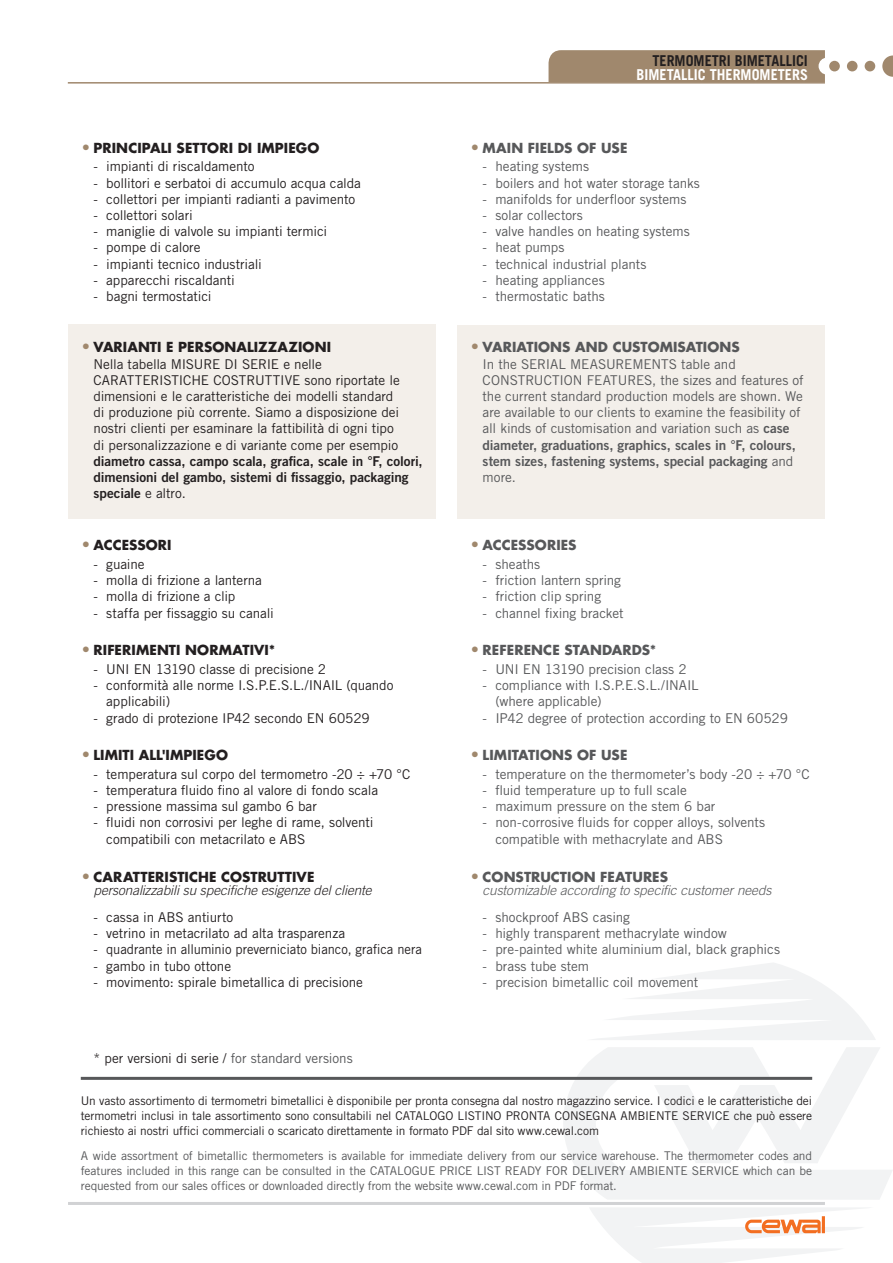
<style>
.page{position:relative;width:893px;height:1263px;background:#fff}
.page>*{position:absolute;margin:0;border:0;box-sizing:border-box;transform-origin:0 0}
.t1{font:700 15px "Trade Gothic LT Std";color:#fff;scale:.95 1}
.t2{font:700 15px "Trade Gothic LT Std";color:#231f20;scale:.95 1}
.t3{font:13.5px/16.2px "Trade Gothic LT Std";letter-spacing:-.005em;color:#231f20}
.t4{font:13.5px/16.2px "Trade Gothic LT Std";letter-spacing:-.005em;color:#57585a}
.t5{font:700 13.5px "Futura Std";letter-spacing:.01em;color:#231f20}
.t6{font:700 13.5px "Futura Std";letter-spacing:.005em;color:#57585a}
.t7{font:13.5px/16.2px "Trade Gothic LT Std Bd 2";letter-spacing:-.005em;color:#231f20}
.t8{font:13.5px/16.2px "Trade Gothic LT Std Bd 2";color:#57585a}
.t9{font:13.5px "Trade Gothic LT Std";letter-spacing:-.005em;color:#231f20;scale:.96 1}
.t10{font:italic 300 13.5px "Trade Gothic LT Std";letter-spacing:-.005em;color:#231f20}
.t11{font:italic 300 13.5px "Trade Gothic LT Std";letter-spacing:-.005em;color:#57585a}
.t12{font:12px/15px "Trade Gothic LT Std";letter-spacing:-.01em;color:#231f20;text-align:justify}
.t13{font:12px/15px "Trade Gothic LT Std";letter-spacing:-.01em;color:#57585a;text-align:justify}
.s1{font-size:15px;color:#a0886d}
.s2{font-family:"Trade Gothic LT Std"}
.s3{font-family:"Trade Gothic LT Std Bd 2"}
.s4{color:#57585a}
</style>
<div class="page">
<svg style="left:592px;top:963px;width:283px;height:77px"></svg>
<svg style="left:558px;top:1047px;width:334px;height:153px;fill:#f2f3f4"></svg>
<svg style="left:654px;top:1047px;width:227px;height:116px"></svg>
<svg style="left:590px;top:1208px;width:272px;height:55px"></svg>
<hr style="left:68px;top:1202px;width:757px;height:3px;background:#d1d2d4">
<hr style="left:81px;top:1077px;width:731px;height:3px;background:#57585a">
<hr style="left:68px;top:82px;width:757px;height:2px;background:#a0886d">
<div style="left:549px;top:50px;width:276px;height:32px;background:#a0886d"></div>
<div style="left:819px;top:58px;width:17px;height:17px;background:#fff;border-radius:50%"></div>
<svg style="left:882px;top:55px;width:11px;height:22px"></svg>
<div style="left:847px;top:61px;width:10px;height:10px;background:#a0886d;border-radius:50%"></div>
<div style="left:865px;top:61px;width:10px;height:10px;background:#a0886d;border-radius:50%"></div>
<div style="left:829px;top:61px;width:11px;height:10px;background:#a0886d;border-radius:50%"></div>
<div style="left:457px;top:325px;width:368px;height:178px;background:#f3efea"></div>
<div style="left:457px;top:454px;width:368px;height:65px;background:#f3efea"></div>
<div style="left:68px;top:325px;width:368px;height:194px;background:#f3efea"></div>
<p class="t5" style="left:81px;top:139px;width:240px"><span class="s1">•</span> PRINCIPALI SETTORI DI IMPIEGO</p>
<p class="t3" style="left:94px;top:158px;width:162px">- impianti di riscaldamento</p>
<p class="t3" style="left:94px;top:174px;width:269px">- bollitori e serbatoi di accumulo acqua calda</p>
<p class="t3" style="left:94px;top:191px;width:263px">- collettori per impianti radianti a pavimento</p>
<p class="t3" style="left:94px;top:207px;width:101px">- collettori solari</p>
<p class="t3" style="left:94px;top:223px;width:235px">- maniglie di valvole su impianti termici</p>
<p class="t3" style="left:94px;top:239px;width:108px">- pompe di calore</p>
<p class="t3" style="left:94px;top:255px;width:170px">- impianti tecnico industriali</p>
<p class="t3" style="left:94px;top:272px;width:143px">- apparecchi riscaldanti</p>
<p class="t3" style="left:94px;top:288px;width:120px">- bagni termostatici</p>
<p class="t2" style="left:652px;top:52px;width:165px">TERMOMETRI BIMETALLICI</p>
<p class="t1" style="left:637px;top:65px;width:182px">BIMETALLIC THERMOMETERS</p>
<p class="t6" style="left:470px;top:139px;width:159px"><span class="s1">•</span> MAIN FIELDS OF USE</p>
<p class="t4" style="left:483px;top:158px;width:108px">- heating systems</p>
<p class="t4" style="left:483px;top:174px;width:219px">- boilers and hot water storage tanks</p>
<p class="t4" style="left:483px;top:191px;width:205px">- manifolds for underfloor systems</p>
<p class="t4" style="left:483px;top:207px;width:102px">- solar collectors</p>
<p class="t4" style="left:483px;top:223px;width:209px">- valve handles on heating systems</p>
<p class="t4" style="left:483px;top:239px;width:83px">- heat pumps</p>
<p class="t4" style="left:483px;top:255px;width:165px">- technical industrial plants</p>
<p class="t4" style="left:483px;top:272px;width:124px">- heating appliances</p>
<p class="t4" style="left:483px;top:288px;width:124px">- thermostatic baths</p>
<p class="t5" style="left:81px;top:338px;width:252px"><span class="s1">•</span> VARIANTI E PERSONALIZZAZIONI</p>
<p class="t6" style="left:470px;top:338px;width:271px"><span class="s1">•</span> VARIATIONS AND CUSTOMISATIONS</p>
<p class="t3" style="left:94px;top:355px;width:308px">Nella tabella MISURE DI SERIE e nelle CARATTERISTICHE COSTRUTTIVE sono riportate le dimensioni e le caratteristiche dei modelli standard di produzione più corrente. Siamo a disposizione dei nostri clienti per esaminare la fattibilità di ogni tipo di personalizzazione e di variante come per esempio</p>
<p class="t7" style="left:94px;top:453px;width:331px">diametro cassa, campo scala, grafica, scale in °F, colori, dimensioni del gambo, sistemi di fissaggio, packaging speciale <span class="s2">e altro.</span></p>
<p class="t4" style="left:483px;top:355px;width:323px">In the SERIAL MEASUREMENTS table and CONSTRUCTION FEATURES, the sizes and features of the current standard production models are shown. We are available to our clients to examine the feasibility of all kinds of customisation and variation such as <span class="s3">case</span></p>
<p class="t8" style="left:483px;top:436px;width:315px">diameter, graduations, graphics, scales in °F, colours, stem sizes, fastening systems, special packaging <span class="s2">and</span></p>
<p class="t4" style="left:483px;top:469px;width:35px">more.</p>
<p class="t5" style="left:81px;top:536px;width:92px"><span class="s1">•</span> ACCESSORI</p>
<p class="t6" style="left:470px;top:536px;width:108px"><span class="s1">•</span> ACCESSORIES</p>
<p class="t3" style="left:94px;top:556px;width:53px">- guaine</p>
<p class="t3" style="left:94px;top:572px;width:170px">- molla di frizione a lanterna</p>
<p class="t3" style="left:94px;top:588px;width:143px">- molla di frizione a clip</p>
<p class="t3" style="left:94px;top:604px;width:182px">- staffa per fissaggio su canali</p>
<p class="t5" style="left:81px;top:641px;width:196px"><span class="s1">•</span> RIFERIMENTI NORMATIVI*</p>
<p class="t3" style="left:94px;top:661px;width:234px">- UNI EN 13190 classe di precisione 2</p>
<p class="t3" style="left:106px;top:677px;width:289px;text-indent:-13px">- conformità alle norme I.S.P.E.S.L./INAIL (quando applicabili)</p>
<p class="t3" style="left:94px;top:709px;width:278px">- grado di protezione IP42 secondo EN 60529</p>
<p class="t5" style="left:81px;top:746px;width:149px"><span class="s1">•</span> LIMITI ALL'IMPIEGO</p>
<p class="t3" style="left:94px;top:766px;width:318px">- temperatura sul corpo del termometro -20 ÷ +70 °C</p>
<p class="t3" style="left:94px;top:782px;width:286px">- temperatura fluido fino al valore di fondo scala</p>
<p class="t3" style="left:94px;top:798px;width:225px">- pressione massima sul gambo 6 bar</p>
<p class="t3" style="left:106px;top:814px;width:269px;text-indent:-13px">- fluidi non corrosivi per leghe di rame, solventi compatibili con metacrilato e ABS</p>
<p class="t5" style="left:81px;top:868px;width:235px"><span class="s1">•</span> CARATTERISTICHE COSTRUTTIVE</p>
<p class="t10" style="left:94px;top:882px;width:279px">personalizzabili su specifiche esigenze del cliente</p>
<p class="t3" style="left:94px;top:909px;width:141px">- cassa in ABS antiurto</p>
<p class="t3" style="left:94px;top:925px;width:253px">- vetrino in metacrilato ad alta trasparenza</p>
<p class="t9" style="left:94px;top:941px;width:344px">- quadrante in alluminio preverniciato bianco, grafica nera</p>
<p class="t3" style="left:94px;top:957px;width:139px">- gambo in tubo ottone</p>
<p class="t3" style="left:94px;top:974px;width:271px">- movimento: spirale bimetallica di precisione</p>
<p class="t3" style="left:94px;top:1050px;width:261px">* per versioni di serie / <span class="s4">for standard versions</span></p>
<p class="t4" style="left:483px;top:556px;width:59px">- sheaths</p>
<p class="t4" style="left:483px;top:572px;width:140px">- friction lantern spring</p>
<p class="t4" style="left:483px;top:588px;width:120px">- friction clip spring</p>
<p class="t4" style="left:483px;top:604px;width:143px">- channel fixing bracket</p>
<p class="t6" style="left:470px;top:641px;width:188px"><span class="s1">•</span> REFERENCE STANDARDS*</p>
<p class="t4" style="left:483px;top:661px;width:205px">- UNI EN 13190 precision class 2</p>
<p class="t4" style="left:495px;top:677px;width:205px;text-indent:-13px">- compliance with I.S.P.E.S.L./INAIL (where applicable)</p>
<p class="t4" style="left:483px;top:709px;width:307px">- IP42 degree of protection according to EN 60529</p>
<p class="t6" style="left:470px;top:746px;width:159px"><span class="s1">•</span> LIMITATIONS OF USE</p>
<p class="t4" style="left:483px;top:766px;width:329px">- temperature on the thermometer’s body -20 ÷ +70 °C</p>
<p class="t4" style="left:483px;top:782px;width:206px">- fluid temperature up to full scale</p>
<p class="t4" style="left:483px;top:798px;width:234px">- maximum pressure on the stem 6 bar</p>
<p class="t4" style="left:495px;top:814px;width:271px;text-indent:-13px">- non-corrosive fluids for copper alloys, solvents compatible with methacrylate and ABS</p>
<p class="t6" style="left:470px;top:868px;width:200px"><span class="s1">•</span> CONSTRUCTION FEATURES</p>
<p class="t11" style="left:483px;top:882px;width:290px">customizable according to specific customer needs</p>
<p class="t4" style="left:483px;top:909px;width:149px">- shockproof ABS casing</p>
<p class="t4" style="left:483px;top:925px;width:246px">- highly transparent methacrylate window</p>
<p class="t4" style="left:483px;top:941px;width:299px">- pre-painted white aluminium dial, black graphics</p>
<p class="t4" style="left:483px;top:957px;width:108px">- brass tube stem</p>
<p class="t4" style="left:483px;top:974px;width:217px">- precision bimetallic coil movement</p>
<p class="t12" style="left:81px;top:1093px;width:733px">Un vasto assortimento di termometri bimetallici è disponibile per pronta consegna dal nostro magazzino service. I codici e le caratteristiche dei termometri inclusi in tale assortimento sono consultabili nel CATALOGO LISTINO PRONTA CONSEGNA AMBIENTE SERVICE che può essere richiesto ai nostri uffici commerciali o scaricato direttamente in formato PDF dal sito www.cewal.com</p>
<p class="t13" style="left:81px;top:1148px;width:733px">A wide assortment of bimetallic thermometers is available for immediate delivery from our service warehouse. The thermometer codes and features included in this range can be consulted in the CATALOGUE PRICE LIST READY FOR DELIVERY AMBIENTE SERVICE which can be requested from our sales offices or downloaded directly from the website www.cewal.com in PDF format.</p>
</div>
